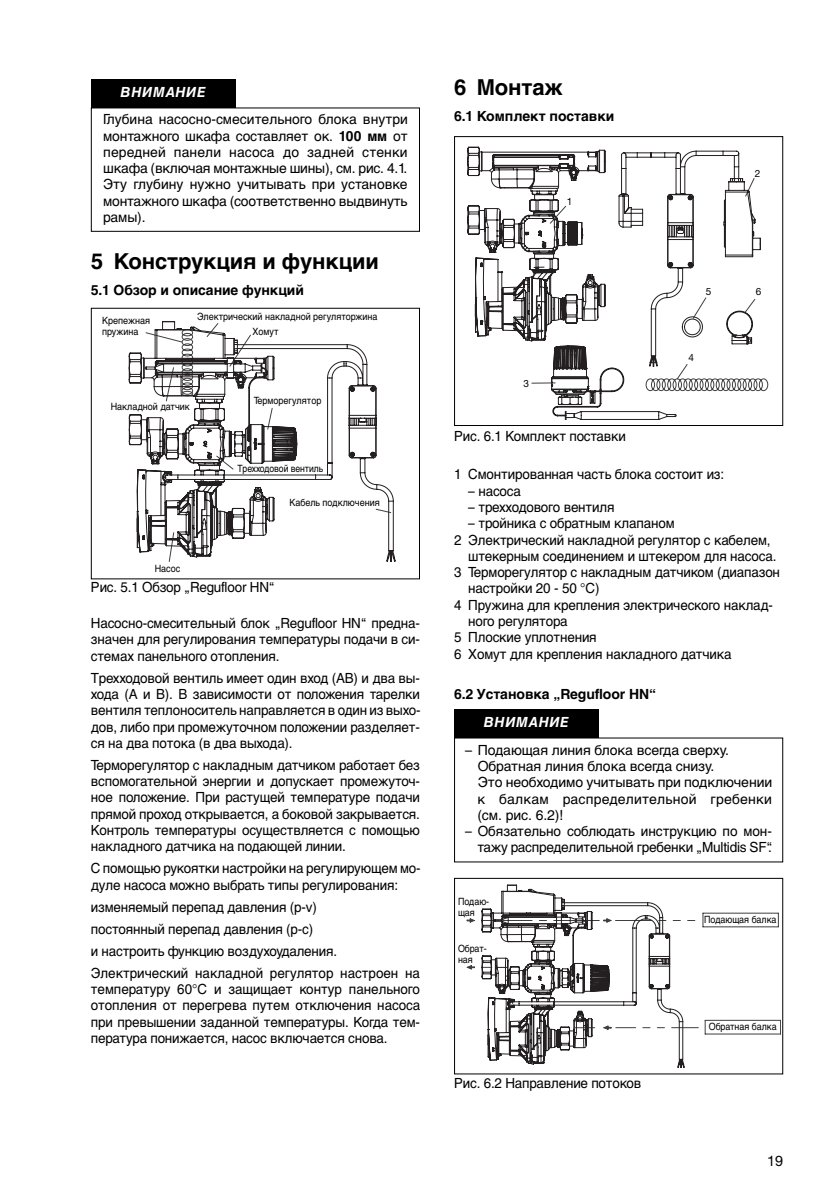
<style>
.page{position:relative;width:840px;height:1191px;background:#fff}
.page>*{position:absolute;margin:0;border:0;box-sizing:border-box;transform-origin:0 0}
.t1{font:700 22px "Helvetica Cyr";letter-spacing:-.005em;color:#000}
.t2{font:14.4px "Helvetica Neue";color:#000}
.t3{font:14px/16.2px "Helvetica Cyr Upright";letter-spacing:-.01em;color:#000;text-align:justify;scale:.96 1}
.t4{font:14px/16.2px "Helvetica Cyr Upright";letter-spacing:-.01em;color:#000;text-align:justify}
.t5{font:700 14px "Helvetica Cyr";letter-spacing:-.005em;color:#000}
.t6{font:14px "Helvetica Cyr Bold Inclined";letter-spacing:.05em;color:#fff}
.t7{font:10px/10.6px "Helvetica Cyr Upright";color:#000;scale:.9 1}
.t8{font:10px/10.6px "Helvetica Cyr Upright";color:#000;scale:.89 1}
.t9{font:10px "Helvetica Cyr Upright";color:#000;scale:.86 1}
.t10{font:10px "Helvetica Neue";color:#000}
.s1{font-family:"Helvetica Cyr";font-weight:700}
</style>
<div class="page">
<div style="left:91px;top:107px;width:329px;height:125px;border:1px solid #000"></div>
<svg style="left:129px;top:352px;width:266px;height:210px"></svg>
<svg style="left:136px;top:321px;width:258px;height:237px"></svg>
<svg style="left:163px;top:471px;width:3px;height:7px"></svg>
<svg style="left:149px;top:539px;width:5px;height:7px"></svg>
<div style="left:91px;top:308px;width:329px;height:271px;border:1px solid #000"></div>
<div style="left:91px;top:79px;width:144px;height:29px;background:#000"></div>
<svg style="left:466px;top:884px;width:314px;height:183px"></svg>
<div style="left:454px;top:878px;width:328px;height:196px;border:1px solid #000"></div>
<div style="left:454px;top:709px;width:144px;height:28px;background:#000"></div>
<svg style="left:761px;top:378px;width:6px;height:13px"></svg>
<svg style="left:467px;top:147px;width:294px;height:273px"></svg>
<svg style="left:474px;top:150px;width:286px;height:267px"></svg>
<svg style="left:486px;top:324px;width:5px;height:6px"></svg>
<div style="left:454px;top:136px;width:328px;height:290px;border:1px solid #000"></div>
<p class="t6" style="left:120px;top:87px;width:86px">ВНИМАНИЕ</p>
<p class="t4" style="left:103px;top:113px;width:306px">Глубина насосно-смесительного блока внутри монтажного шкафа составляет ок. <span class="s1">100 мм</span> от передней панели насоса до задней стенки шкафа (включая монтажные шины), см. рис. 4.1.<br>Эту глубину нужно учитывать при установке монтажного шкафа (соответственно выдвинуть рамы).</p>
<h1 class="t1" style="left:91px;top:253px;width:289px">5 Конструкция и функции</h1>
<p class="t5" style="left:91px;top:284px;width:214px">5.1 Обзор и описание функций</p>
<p class="t7" style="left:102px;top:316px;width:55px">Крепежная пружина</p>
<p class="t7" style="left:197px;top:312px;width:202px">Электрический накладной регуляторжина</p>
<p class="t7" style="left:252px;top:327px;width:30px">Хомут</p>
<p class="t7" style="left:111px;top:402px;width:90px">Накладной датчик</p>
<p class="t7" style="left:154px;top:564px;width:30px">Насос</p>
<p class="t7" style="left:253px;top:396px;width:77px">Терморегулятор</p>
<p class="t9" style="left:237px;top:465px;width:101px">Трехходовой вентиль</p>
<p class="t7" style="left:289px;top:498px;width:102px">Кабель подключения</p>
<p class="t3" style="left:91px;top:581px;width:193px">Рис. 5.1 Обзор „Regufloor HN“</p>
<p class="t3" style="left:91px;top:616px;width:344px">Насосно-смесительный блок „Regufloor HN“ предна&shy;значен для регулирования температуры подачи в си&shy;стемах панельного отопления.</p>
<p class="t3" style="left:91px;top:671px;width:345px">Трехходовой вентиль имеет один вход (AB) и два вы&shy;хода (A и B). В зависимости от положения тарелки вентиля теплоноситель направляется в один из выхо&shy;дов, либо при промежуточном положении разделяет&shy;ся на два потока (в два выхода).</p>
<p class="t3" style="left:91px;top:758px;width:344px">Терморегулятор с накладным датчиком работает без вспомогательной энергии и допускает промежуточ&shy;ное положение. При растущей температуре подачи прямой проход открывается, а боковой закрывается.<br>Контроль температуры осуществляется с помощью накладного датчика на подающей линии.</p>
<p class="t3" style="left:91px;top:861px;width:345px">С помощью рукоятки настройки на регулирующем мо&shy;дуле насоса можно выбрать типы регулирования:</p>
<p class="t3" style="left:91px;top:897px;width:344px;line-height:22px;text-align:left">изменяемый перепад давления (p-v)<br>постоянный перепад давления (p-c)<br>и настроить функцию воздухоудаления.<br>Электрический накладной регулятор настроен на</p>
<p class="t3" style="left:91px;top:982px;width:344px">температуру 60°C и защищает контур панельного отопления от перегрева путем отключения насоса при превышении заданной температуры. Когда тем&shy;пература понижается, насос включается снова.</p>
<h1 class="t1" style="left:454px;top:79px;width:110px">6 Монтаж</h1>
<p class="t5" style="left:454px;top:111px;width:162px">6.1 Комплект поставки</p>
<p class="t10" style="left:566px;top:198px;width:7px">1</p>
<p class="t10" style="left:523px;top:380px;width:7px">3</p>
<p class="t3" style="left:454px;top:429px;width:180px">Рис. 6.1 Комплект поставки</p>
<p class="t10" style="left:754px;top:170px;width:7px">2</p>
<p class="t10" style="left:705px;top:288px;width:7px">5</p>
<p class="t10" style="left:688px;top:353px;width:7px">4</p>
<p class="t10" style="left:755px;top:288px;width:7px">6</p>
<p class="t3" style="left:454px;top:467px;width:283px">1 Смонтированная часть блока состоит из:</p>
<p class="t3" style="left:468px;top:484px;width:56px">– насоса</p>
<p class="t3" style="left:468px;top:500px;width:154px">– трехходового вентиля</p>
<p class="t3" style="left:468px;top:516px;width:216px">– тройника с обратным клапаном</p>
<p class="t3" style="left:454px;top:533px;width:331px">2 Электрический накладной регулятор с кабелем,</p>
<p class="t3" style="left:468px;top:549px;width:322px">штекерным соединением и штекером для насоса.</p>
<p class="t3" style="left:454px;top:565px;width:341px">3 Терморегулятор с накладным датчиком (диапазон</p>
<p class="t3" style="left:468px;top:582px;width:138px">настройки 20 - 50 °C)</p>
<p class="t3" style="left:454px;top:598px;width:333px">4 Пружина для крепления электрического наклад-</p>
<p class="t3" style="left:468px;top:614px;width:105px">ного регулятора</p>
<p class="t3" style="left:454px;top:630px;width:150px">5 Плоские уплотнения</p>
<p class="t3" style="left:454px;top:647px;width:290px">6 Хомут для крепления накладного датчика</p>
<p class="t5" style="left:454px;top:689px;width:203px">6.2 Установка „Regufloor HN“</p>
<p class="t6" style="left:483px;top:717px;width:86px">ВНИМАНИЕ</p>
<p class="t4" style="left:477px;top:743px;width:296px;text-align:left;text-indent:-12px">– Подающая линия блока всегда сверху.<br>Обратная линия блока всегда снизу.<br>Это необходимо учитывать при подключении к балкам распределительной гребенки (см. рис. 6.2)!</p>
<p class="t4" style="left:465px;top:824px;width:308px;text-align:right">– Обязательно соблюдать инструкцию по мон&shy;тажу распределительной гребенки „Multidis SF“.</p>
<p class="t8" style="left:458px;top:897px;width:37px">Подаю&shy;щая</p>
<p class="t8" style="left:458px;top:944px;width:34px">Обрат&shy;ная</p>
<p class="t3" style="left:454px;top:1076px;width:196px">Рис. 6.2 Направление потоков</p>
<p class="t8" style="left:703px;top:914px;width:83px">Подающая балка</p>
<p class="t8" style="left:708px;top:1022px;width:78px">Обратная балка</p>
<p class="t2" style="left:766px;top:1155px;width:18px">19</p>
</div>
